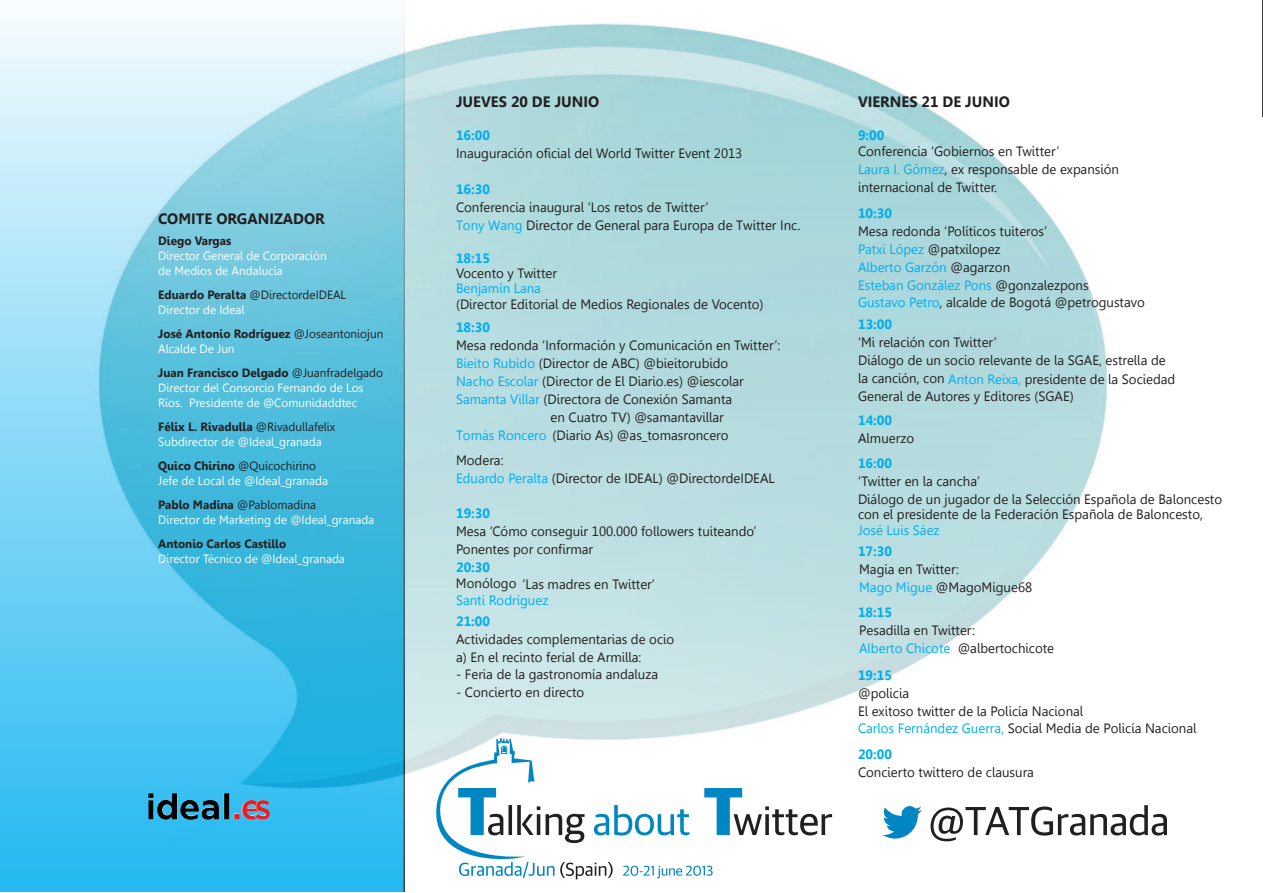
<style>
.page{position:relative;width:1263px;height:893px;background:#fff}
.page>*{position:absolute;margin:0;border:0;box-sizing:border-box;transform-origin:0 0}
.t1{font:700 15px "Gisha";color:#231f20}
.t2{font:13.5px/18px "Gisha";color:#231f20}
.t3{font:700 13.5px "Gisha";color:#00aeef}
.t4{font:13.5px "Gisha";color:#00aeef}
.t5{font:12px/15px "Gisha";color:#fff}
.t6{font:700 12px/15px "Gisha";color:#231f20}
.t7{font:12px/15px "Gisha";color:#231f20}
.s1{font-weight:700}
.s2{color:#fff}
.s3{font-weight:400}
.s4{font-weight:400;color:#fff}
.s5{font-weight:700;color:#231f20}
.s6{color:#231f20}
.s7{color:#00aeef}
</style>
<div class="page">
<img style="left:0;top:18px;width:1263px;height:873px">
<img style="left:157px;top:793px;width:72px;height:26px">
<hr style="left:1262px;top:0;width:1px;height:117px;background:#000">
<svg style="left:436px;top:738px;width:396px;height:141px"></svg>
<svg style="left:881px;top:804px;width:41px;height:37px"></svg>
<svg style="left:930px;top:805px;width:237px;height:36px"></svg>
<p class="t1" style="left:158px;top:210px;width:168px">COMITE ORGANIZADOR</p>
<p class="t6" style="left:158px;top:233px;width:75px">Diego Vargas</p>
<p class="t5" style="left:158px;top:248px;width:170px">Director General de Corporación de Medios de Andalucía</p>
<p class="t7" style="left:158px;top:287px;width:189px"><span class="s1">Eduardo Peralta</span> @DirectordeIDEAL<br><span class="s2">Director de Ideal</span></p>
<p class="t6" style="left:158px;top:326px;width:227px">José Antonio Rodríguez <span class="s3">@Joseantoniojun<br></span><span class="s4">Alcalde De Jun</span></p>
<p class="t5" style="left:158px;top:365px;width:226px"><span class="s5">Juan Francisco Delgado</span> <span class="s6">@Juanfradelgado<br></span>Director del Consorcio Fernando de Los<br>Ríos. Presidente de @Comunidaddtec</p>
<p class="t5" style="left:158px;top:419px;width:178px"><span class="s5">Félix L. Rivadulla</span> <span class="s6">@Rivadullafelix<br></span>Subdirector de @Ideal_granada</p>
<p class="t5" style="left:158px;top:458px;width:171px"><span class="s5">Quico Chirino</span> <span class="s6">@Quicochirino<br></span>Jefe de Local de @Ideal_granada</p>
<p class="t5" style="left:158px;top:497px;width:218px"><span class="s5">Pablo Madina</span> <span class="s6">@Pablomadina<br></span>Director de Marketing de @Ideal_granada</p>
<p class="t6" style="left:158px;top:536px;width:130px">Antonio Carlos Castillo</p>
<p class="t5" style="left:158px;top:551px;width:188px">Director Técnico de @Ideal_granada</p>
<p class="t1" style="left:456px;top:93px;width:145px">JUEVES 20 DE JUNIO</p>
<p class="t3" style="left:456px;top:127px;width:36px">16:00</p>
<p class="t2" style="left:456px;top:144px;width:288px">Inauguración oficial del World Twitter Event 2013</p>
<p class="t3" style="left:456px;top:181px;width:36px">16:30</p>
<p class="t2" style="left:456px;top:198px;width:346px">Conferencia inaugural ‘Los retos de Twitter’<br><span class="s7">Tony Wang</span> Director de General para Europa de Twitter Inc.</p>
<p class="t3" style="left:456px;top:250px;width:36px">18:15</p>
<p class="t2" style="left:456px;top:264px;width:102px">Vocento y Twitter</p>
<p class="t1" style="left:858px;top:93px;width:153px">VIERNES 21 DE JUNIO</p>
<p class="t3" style="left:858px;top:127px;width:28px">9:00</p>
<p class="t2" style="left:858px;top:142px;width:263px">Conferencia ‘Gobiernos en Twitter’<br><span class="s7">Laura I. Gómez</span>, ex responsable de expansión internacional de Twitter.</p>
<p class="t3" style="left:858px;top:205px;width:36px">10:30</p>
<p class="t2" style="left:858px;top:222px;width:288px">Mesa redonda ‘Políticos tuiteros’<br><span class="s7">Patxi López</span> @patxilopez<br><span class="s7">Alberto Garzón</span> @agarzon<br><span class="s7">Esteban González Pons</span> @gonzalezpons<br><span class="s7">Gustavo Petro</span>, alcalde de Bogotá @petrogustavo</p>
<p class="t3" style="left:858px;top:317px;width:36px">13:00</p>
<p class="t2" style="left:858px;top:334px;width:319px">‘Mi relación con Twitter’<br>Diálogo de un socio relevante de la SGAE, estrella de la canción, con <span class="s7">Anton Reixa,</span> presidente de la Sociedad General de Autores y Editores (SGAE)</p>
<p class="t3" style="left:858px;top:413px;width:36px">14:00</p>
<p class="t2" style="left:858px;top:430px;width:58px">Almuerzo</p>
<p class="t3" style="left:858px;top:455px;width:36px">16:00</p>
<p class="t2" style="left:858px;top:472px;width:366px">‘Twitter en la cancha’<br>Diálogo de un jugador de la Selección Española de Baloncesto</p>
<p class="t2" style="left:858px;top:506px;width:346px">con el presidente de la Federación Española de Baloncesto,</p>
<p class="t4" style="left:858px;top:523px;width:83px">José Luis Sáez</p>
<p class="t3" style="left:858px;top:543px;width:36px">17:30</p>
<p class="t4" style="left:456px;top:281px;width:86px">Benjamín Lana</p>
<p class="t2" style="left:456px;top:295px;width:309px">(Director Editorial de Medios Regionales de Vocento)</p>
<p class="t3" style="left:456px;top:319px;width:36px">18:30</p>
<p class="t2" style="left:456px;top:336px;width:326px">Mesa redonda ‘Información y Comunicación en Twitter’:<br><span class="s7">Bieito Rubido</span> (Director de ABC) @bieitorubido</p>
<p class="t2" style="left:456px;top:372px;width:289px"><span class="s7">Nacho Escolar</span> (Director de El Diario.es) @iescolar<br><span class="s7">Samanta Villar</span> (Directora de Conexión Samanta</p>
<p class="t2" style="left:551px;top:408px;width:175px">en Cuatro TV) @samantavillar</p>
<p class="t2" style="left:456px;top:451px;width:320px">Modera:<br><span class="s7">Eduardo Peralta</span> (Director de IDEAL) @DirectordeIDEAL</p>
<p class="t3" style="left:456px;top:505px;width:36px">19:30</p>
<p class="t2" style="left:456px;top:522px;width:302px">Mesa ‘Cómo conseguir 100.000 followers tuiteando’<br>Ponentes por confirmar</p>
<p class="t3" style="left:456px;top:559px;width:36px">20:30</p>
<p class="t2" style="left:859px;top:560px;width:175px">Magia en Twitter:<br><span class="s7">Mago Migue</span> @MagoMigue68</p>
<p class="t3" style="left:456px;top:613px;width:36px">21:00</p>
<p class="t2" style="left:456px;top:630px;width:220px">Actividades complementarias de ocio a) En el recinto ferial de Armilla:</p>
<p class="t2" style="left:456px;top:666px;width:204px">- Feria de la gastronomía andaluza</p>
<p class="t2" style="left:456px;top:684px;width:130px">- Concierto en directo</p>
<p class="t2" style="left:456px;top:427px;width:274px"><span class="s7">Tomás Roncero</span> (Diario As) @as_tomasroncero</p>
<p class="t2" style="left:456px;top:575px;width:200px">Monólogo ‘Las madres en Twitter’</p>
<p class="t4" style="left:456px;top:592px;width:94px">Santi Rodríguez</p>
<p class="t3" style="left:858px;top:605px;width:36px">18:15</p>
<p class="t2" style="left:859px;top:622px;width:197px">Pesadilla en Twitter:<br><span class="s7">Alberto Chicote</span> @albertochicote</p>
<p class="t3" style="left:858px;top:667px;width:36px">19:15</p>
<p class="t2" style="left:858px;top:684px;width:340px">@policia<br>El exitoso twitter de la Policía Nacional<br><span class="s7">Carlos Fernández Guerra,</span> Social Media de Policía Nacional</p>
<p class="t3" style="left:858px;top:746px;width:36px">20:00</p>
<p class="t2" style="left:858px;top:763px;width:177px">Concierto twittero de clausura</p>
</div>
